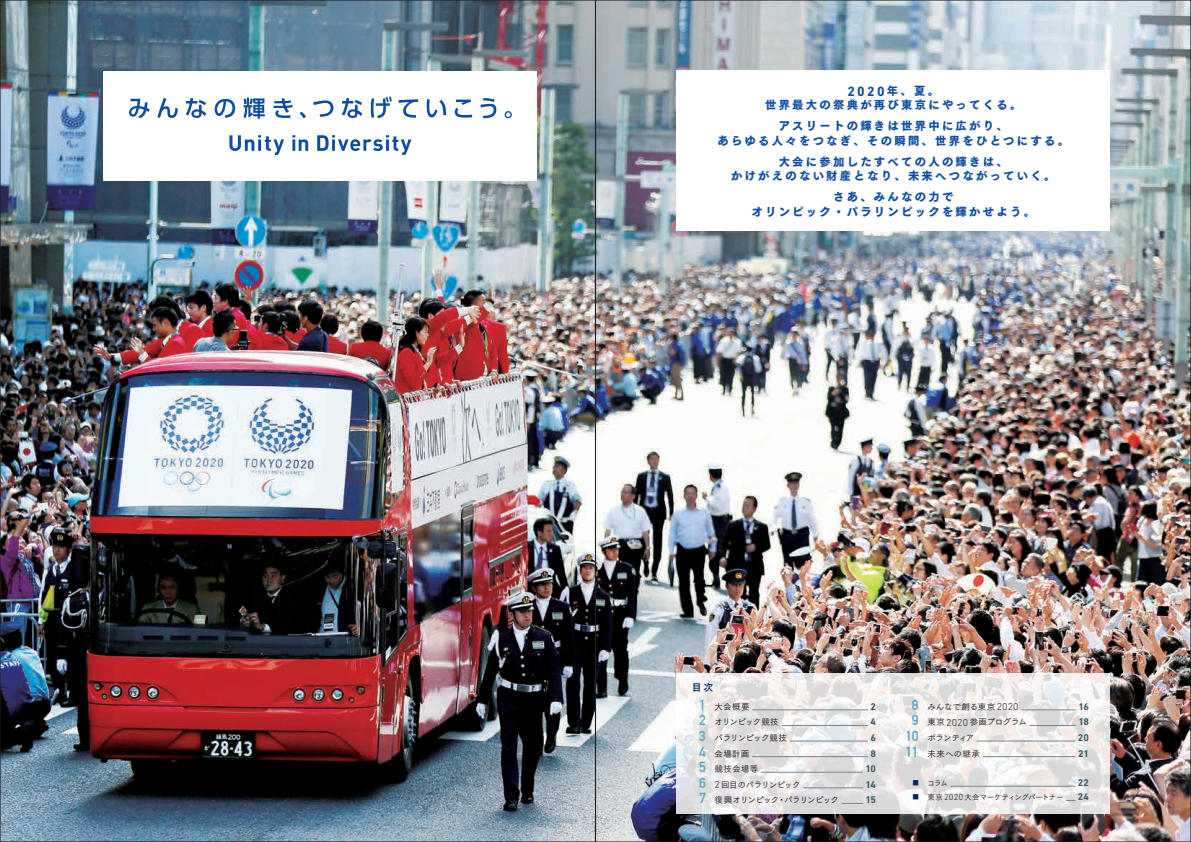
<style>
.page{position:relative;width:1191px;height:842px;background:#fff}
.page>*{position:absolute;margin:0;border:0;box-sizing:border-box;transform-origin:0 0}
.t1{font:700 13.6px "DIN Next LT Pro";color:#0d4da1}
.t2{font:11.3px/21.3px "Tsuku Go Pro H";letter-spacing:.2em;color:#0d4da1;text-align:center}
.t3{font:700 9.9px "DIN Next LT Pro";letter-spacing:-.035em;color:#3f5864}
.t4{font:9.9px "Tsuku Go Pro B";color:#002361}
.t5{font:8.5px "Tsuku Go Pro M";letter-spacing:-.04em;color:#231f20}
.t6{font:8.5px "Tsuku Go Pro M";letter-spacing:-.08em;color:#231f20}
.t7{font:8.5px "Tsuku Go Pro M";letter-spacing:-.01em;color:#231f20}
.t8{font:8.5px "Tsuku Go Pro M";letter-spacing:-.07em;color:#231f20}
.t9{font:8.5px "Tsuku Go Pro M";letter-spacing:-.075em;color:#231f20}
.t10{font:7.4px "Tsuku Go Pro M";letter-spacing:-.03em;color:#231f20}
.t11{font:7.4px "Tsuku Go Pro M";letter-spacing:-.05em;color:#231f20}
.s1{font-family:"Tsuku Go Pro H";font-weight:400;font-size:11.3px}
.s2{font-family:"DIN Alternate";font-weight:700;font-size:14.2px;color:#56a5c4}
.s3{font-family:"DIN Next LT Pro";font-weight:300;font-size:10.2px}
.s4{font-size:6px;color:#002361}
.s5{font-family:"DIN Next LT Pro";font-weight:300;font-size:8.9px}
</style>
<div class="page">
<img style="left:2px;top:2px;width:1187px;height:838px">
<svg style="left:676px;top:673px;width:434px;height:141px"></svg>
<hr style="left:752px;top:710px;width:116px;height:1px;background:#738a95">
<hr style="left:781px;top:725px;width:87px;height:1px;background:#738a95">
<hr style="left:789px;top:741px;width:79px;height:1px;background:#738a95">
<hr style="left:752px;top:756px;width:116px;height:1px;background:#738a95">
<hr style="left:761px;top:772px;width:102px;height:1px;background:#738a95">
<hr style="left:803px;top:788px;width:60px;height:1px;background:#738a95">
<svg style="left:841px;top:803px;width:22px;height:1px"></svg>
<hr style="left:1021px;top:710px;width:54px;height:1px;background:#738a95">
<hr style="left:1029px;top:725px;width:46px;height:1px;background:#738a95">
<hr style="left:977px;top:741px;width:98px;height:1px;background:#738a95">
<hr style="left:982px;top:756px;width:93px;height:1px;background:#738a95">
<hr style="left:950px;top:786px;width:125px;height:1px;background:#738a95">
<div style="left:103px;top:71px;width:434px;height:110px;background:#fff"></div>
<svg style="left:129px;top:99px;width:21px;height:19px"></svg>
<svg style="left:157px;top:98px;width:21px;height:20px"></svg>
<svg style="left:186px;top:98px;width:20px;height:20px"></svg>
<svg style="left:215px;top:99px;width:20px;height:19px"></svg>
<svg style="left:243px;top:98px;width:22px;height:21px"></svg>
<svg style="left:273px;top:98px;width:20px;height:20px"></svg>
<svg style="left:299px;top:112px;width:7px;height:6px"></svg>
<svg style="left:313px;top:100px;width:20px;height:17px"></svg>
<svg style="left:342px;top:98px;width:20px;height:20px"></svg>
<svg style="left:371px;top:96px;width:21px;height:22px"></svg>
<svg style="left:398px;top:99px;width:20px;height:19px"></svg>
<svg style="left:427px;top:99px;width:19px;height:18px"></svg>
<svg style="left:455px;top:100px;width:17px;height:18px"></svg>
<svg style="left:480px;top:98px;width:16px;height:20px"></svg>
<svg style="left:504px;top:111px;width:8px;height:7px"></svg>
<svg style="left:229px;top:135px;width:55px;height:20px"></svg>
<svg style="left:292px;top:135px;width:16px;height:16px"></svg>
<svg style="left:317px;top:135px;width:94px;height:20px"></svg>
<div style="left:676px;top:71px;width:434px;height:160px;background:#fff"></div>
<p class="t1" style="left:847px;top:83px;width:93px">2020<span class="s1">年、夏。</span></p>
<p class="t2" style="left:765px;top:95px;width:258px">世界最大の祭典が再び東京にやってくる。アスリートの輝きは世界中に広がり、</p>
<p class="t2" style="left:717px;top:130px;width:353px">あらゆる人々をつなぎ、その瞬間、世界をひとつにする。大会に参加したすべての人の輝きは、</p>
<p class="t2" style="left:731px;top:166px;width:326px">かけがえのない財産となり、未来へつながっていく。さあ、みんなの力で</p>
<p class="t2" style="left:751px;top:201px;width:285px">オリンピック・パラリンピックを輝かせよう。</p>
<p class="t4" style="left:692px;top:678px;width:23px">目次</p>
<p class="t5" style="left:699px;top:700px;width:52px"><span class="s2">1</span> 大会概要</p>
<p class="t3" style="left:870px;top:701px;width:7px">2</p>
<p class="t6" style="left:699px;top:715px;width:81px"><span class="s2">2</span> オリンピック競技</p>
<p class="t3" style="left:870px;top:716px;width:7px">4</p>
<p class="t9" style="left:699px;top:731px;width:89px"><span class="s2">3</span> パラリンピック競技</p>
<p class="t3" style="left:870px;top:732px;width:7px">6</p>
<p class="t5" style="left:699px;top:746px;width:52px"><span class="s2">4</span> 会場計画</p>
<p class="t3" style="left:870px;top:747px;width:7px">8</p>
<p class="t5" style="left:699px;top:762px;width:61px"><span class="s2">5</span> 競技会場等</p>
<p class="t3" style="left:865px;top:763px;width:12px">10</p>
<p class="t8" style="left:699px;top:777px;width:103px"><span class="s2">6</span> <span class="s3">2</span> 回目のパラリンピック</p>
<p class="t3" style="left:865px;top:779px;width:12px">14</p>
<p class="t6" style="left:699px;top:793px;width:141px"><span class="s2">7</span> 復興オリンピック・パラリンピック</p>
<p class="t3" style="left:865px;top:794px;width:12px">15</p>
<p class="t7" style="left:912px;top:700px;width:108px"><span class="s2">8</span> みんなで創る東京<span class="s3">2020</span></p>
<p class="t3" style="left:1078px;top:701px;width:12px">16</p>
<p class="t5" style="left:912px;top:715px;width:116px"><span class="s2">9</span> 東京<span class="s3">2020</span> 参画プログラム</p>
<p class="t3" style="left:1078px;top:716px;width:12px">18</p>
<p class="t5" style="left:905px;top:731px;width:70px"><span class="s2">10</span> ボランティア</p>
<p class="t3" style="left:1078px;top:732px;width:13px">20</p>
<p class="t5" style="left:905px;top:746px;width:76px"><span class="s2">11</span> 未来への継承</p>
<p class="t3" style="left:1078px;top:747px;width:12px">21</p>
<p class="t11" style="left:912px;top:777px;width:37px"><span class="s4">■</span> コラム</p>
<p class="t3" style="left:1078px;top:777px;width:13px">22</p>
<p class="t10" style="left:912px;top:791px;width:152px"><span class="s4">■</span> 東京 <span class="s5">2020</span>大会マーケティングパートナー</p>
<p class="t3" style="left:1077px;top:791px;width:13px">24</p>
</div>
